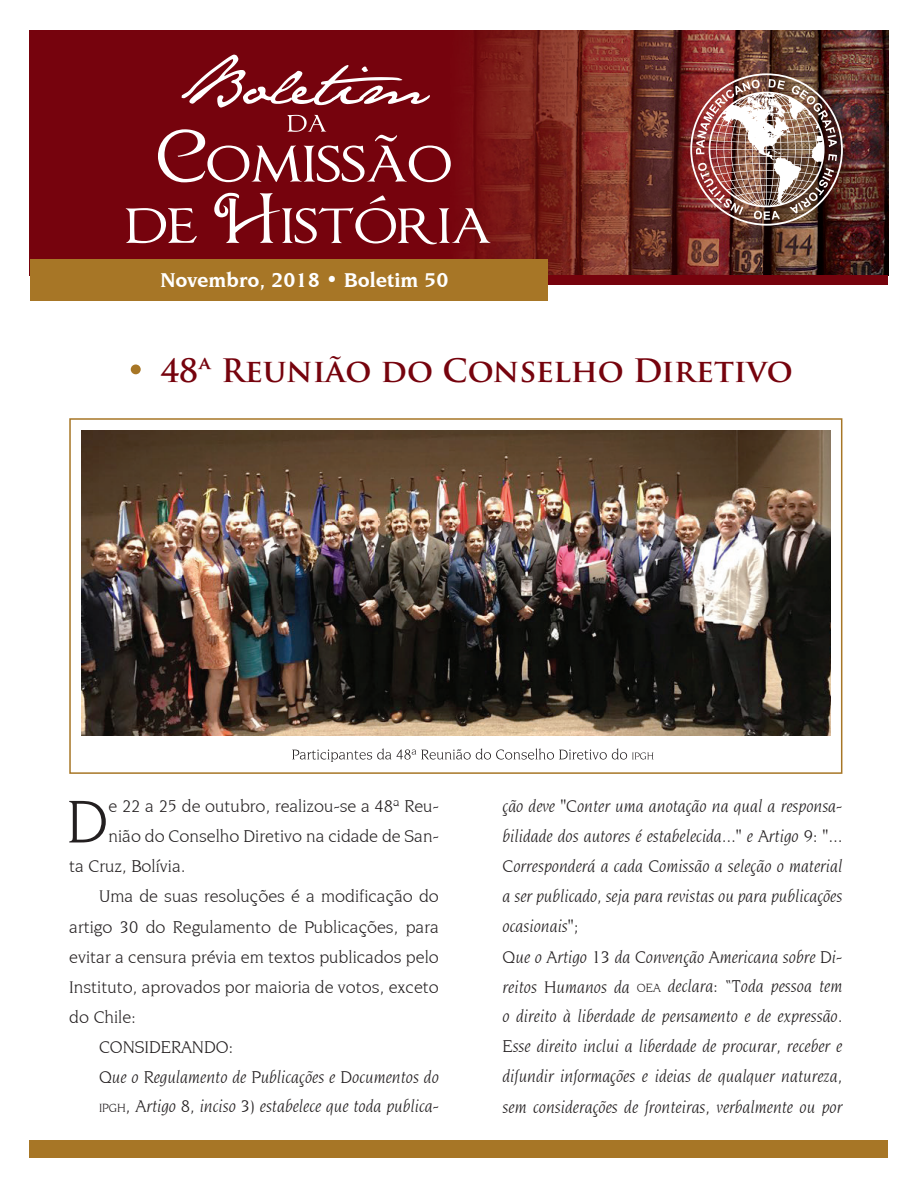
<style>
.page{position:relative;width:918px;height:1188px;background:#fff}
.page>*{position:absolute;margin:0;border:0;box-sizing:border-box;transform-origin:0 0}
.t1{font:63.9px "Novarese IT Cby BT";color:#231f20}
.t2{font:700 31.5px "Trajan Pro";color:#76030d}
.t3{font:700 21px "Novarese IT Cby BT";color:#fff}
.t4{font:italic 18px/30px "Novarese IT Cby BT";color:#231f20}
.t5{font:18px "Novarese IT Cby BT";color:#231f20}
.s1{font-size:12.6px}
</style>
<div class="page">
<div style="left:30px;top:30px;width:858px;height:245px;background:#76030d"></div>
<img style="left:462px;top:30px;width:426px;height:245px">
<img style="left:690px;top:73px;width:153px;height:153px">
<div style="left:547px;top:275px;width:341px;height:10px;background:#76030d"></div>
<div style="left:30px;top:259px;width:517px;height:42px;background:#a77626"></div>
<div style="left:30px;top:1140px;width:858px;height:18px;background:#a77626"></div>
<svg style="left:182px;top:55px;width:248px;height:53px"></svg>
<svg style="left:126px;top:208px;width:71px;height:35px"></svg>
<svg style="left:214px;top:193px;width:277px;height:51px"></svg>
<svg style="left:158px;top:115px;width:293px;height:67px"></svg>
<div style="left:131px;top:364px;width:10px;height:10px;background:#a77626;border-radius:50%"></div>
<img style="left:82px;top:430px;width:749px;height:306px">
<div style="left:69px;top:418px;width:773px;height:356px;border:2px solid #a77626"></div>
<svg style="left:292px;top:748px;width:362px;height:14px"></svg>
<p class="t3" style="left:160px;top:267px;width:290px">Novembro, 2018 • Boletim 50</p>
<h2 class="t2" style="left:160px;top:351px;width:634px">48ª Reunião do Conselho Diretivo</h2>
<h1 class="t1" style="left:67px;top:784px;width:43px">D</h1>
<p class="t5" style="left:108px;top:796px;width:332px">e 22 a 25 de outubro, realizou-se a 48ª Reu-</p>
<p class="t5" style="left:108px;top:826px;width:332px">nião do Conselho Diretivo na cidade de San-</p>
<p class="t5" style="left:69px;top:856px;width:118px">ta Cruz, Bolívia.</p>
<p class="t5" style="left:99px;top:886px;width:341px">Uma de suas resoluções é a modificação do</p>
<p class="t5" style="left:69px;top:916px;width:371px">artigo 30 do Regulamento de Publicações, para</p>
<p class="t5" style="left:69px;top:946px;width:371px">evitar a censura prévia em textos publicados pelo</p>
<p class="t5" style="left:69px;top:976px;width:371px">Instituto, aprovados por maioria de votos, exceto</p>
<p class="t5" style="left:69px;top:1006px;width:68px">do Chile:</p>
<p class="t4" style="left:99px;top:1031px;width:341px">CONSIDERANDO:<br>Que o Regulamento de Publicações e Documentos do<br><span class="s1">IPGH</span>, Artigo 8, inciso 3) estabelece que toda publica-</p>
<p class="t4" style="left:503px;top:791px;width:341px">ção deve "Conter uma anotação na qual a responsa&shy;bilidade dos autores é estabelecida..." e Artigo 9: "...<br>Corresponderá a cada Comissão a seleção o material a ser publicado, seja para revistas ou para publicações ocasionais";<br>Que o Artigo 13 da Convenção Americana sobre Di&shy;reitos Humanos da <span class="s1">OEA</span> declara: “Toda pessoa tem o direito à liberdade de pensamento e de expressão.<br>Esse direito inclui a liberdade de procurar, receber e difundir informações e ideias de qualquer natureza, sem considerações de fronteiras, verbalmente ou por</p>
</div>
